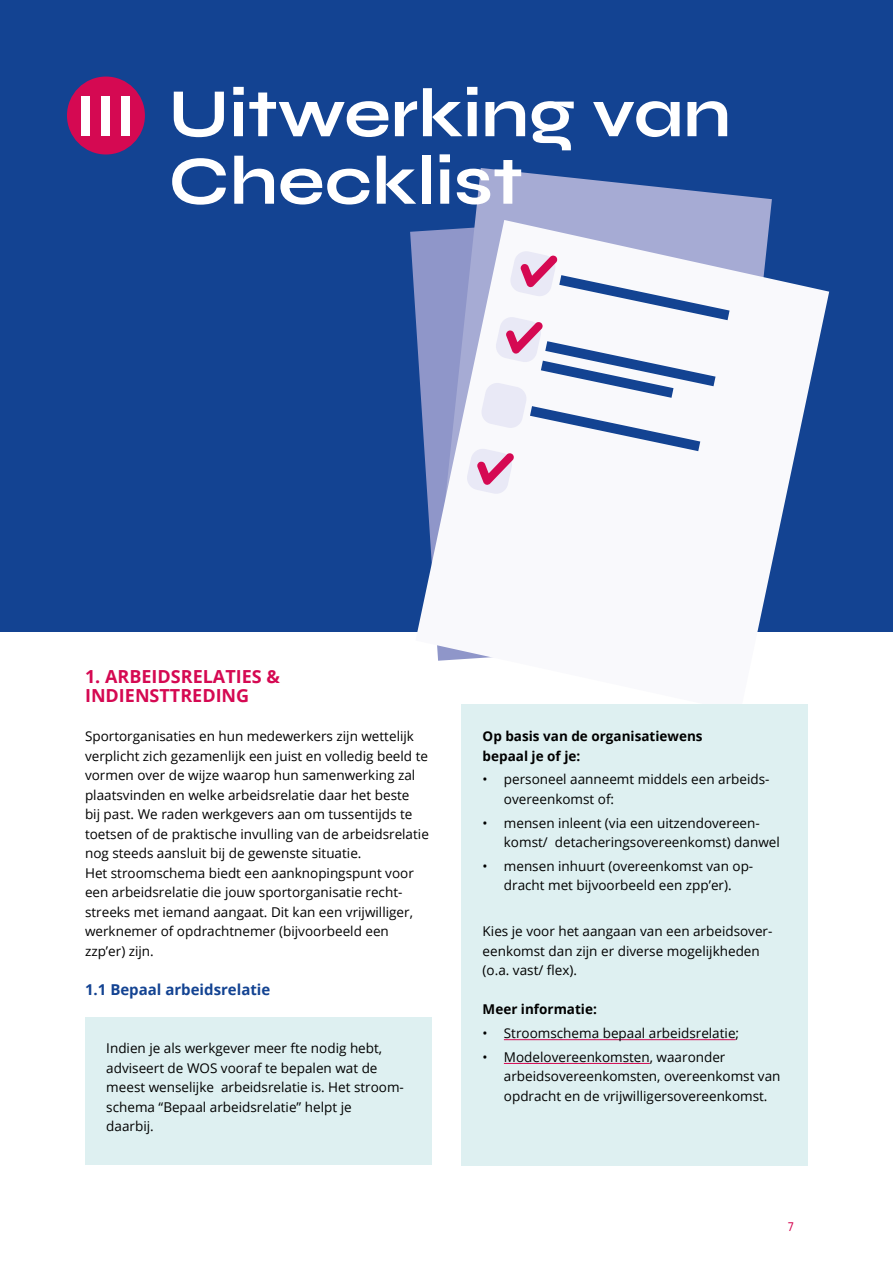
<style>
.page{position:relative;width:893px;height:1263px;background:#fff}
.page>*{position:absolute;margin:0;border:0;box-sizing:border-box;transform-origin:0 0}
.t1{font:700 69px/67.5px "Syne";color:#fff}
.t2{font:700 18px/19.5px "Open Sans";color:#d50952}
.t3{font:700 15px "Open Sans";color:#134392}
.t4{font:13.5px/19.5px "Open Sans";color:#000}
.t5{font:700 13.5px/19.5px "Open Sans";color:#000}
.t6{font:13.5px "Syne";color:#d50952}
.s1{font-size:61.5px}
</style>
<div class="page">
<div style="left:0;top:0;width:893px;height:631px;background:#134392"></div>
<svg style="left:475px;top:168px;width:297px;height:52px;fill:#a6abd4"></svg>
<svg style="left:416px;top:220px;width:413px;height:441px;fill:#f9f9fc"></svg>
<svg style="left:466px;top:250px;width:264px;height:245px;background:#dbdceb"></svg>
<div style="left:67px;top:77px;width:78px;height:77px;background:#d50952;border-radius:50%"></div>
<div style="left:85px;top:1017px;width:347px;height:148px;background:#def0f1"></div>
<div style="left:461px;top:704px;width:347px;height:461px;background:#def0f1"></div>
<hr style="left:504px;top:1039px;width:232px;height:1px;background:#d50952">
<hr style="left:504px;top:1063px;width:146px;height:1px;background:#d50952">
<hr style="left:0;top:0;width:1px;height:1263px;background:#000">
<h1 class="t1" style="left:169px;top:79px;width:564px;text-indent:-93px"><span class="s1">III</span> Uitwerking van<br>Checklist</h1>
<h2 class="t2" style="left:85px;top:666px;width:196px">1. ARBEIDSRELATIES &amp;<br>INDIENSTTREDING</h2>
<p class="t4" style="left:85px;top:726px;width:345px">Sportorganisaties en hun medewerkers zijn wettelijk verplicht zich gezamenlijk een juist en volledig beeld te vormen over de wijze waarop hun samenwerking zal plaatsvinden en welke arbeidsrelatie daar het beste<br>bij past. We raden werkgevers aan om tussentijds te toetsen of de praktische invulling van de arbeidsrelatie nog steeds aansluit bij de gewenste situatie.<br>Het stroomschema biedt een aanknopingspunt voor een arbeidsrelatie die jouw sportorganisatie recht&shy;streeks met iemand aangaat. Dit kan een vrijwilliger, werknemer of opdrachtnemer (bijvoorbeeld een zzp’er) zijn.</p>
<p class="t3" style="left:85px;top:978px;width:187px">1.1 Bepaal arbeidsrelatie</p>
<p class="t4" style="left:106px;top:1038px;width:299px">Indien je als werkgever meer fte nodig hebt, adviseert de WOS vooraf te bepalen wat de meest wenselijke arbeidsrelatie is. Het stroom&shy;schema “Bepaal arbeidsrelatie” helpt je<br>daarbij.</p>
<p class="t5" style="left:483px;top:726px;width:221px">Op basis van de organisatiewens bepaal je of je:</p>
<p class="t4" style="left:504px;top:769px;width:267px;text-indent:-21px">• personeel aanneemt middels een arbeids&shy;overeenkomst of:</p>
<p class="t4" style="left:504px;top:812px;width:277px;text-indent:-21px">• mensen inleent (via een uitzendovereen&shy;komst/ detacheringsovereenkomst) danwel</p>
<p class="t4" style="left:483px;top:856px;width:272px;text-align:center">• mensen inhuurt (overeenkomst van op&shy;dracht met bijvoorbeeld een zpp’er).</p>
<p class="t4" style="left:483px;top:921px;width:291px">Kies je voor het aangaan van een arbeidsover&shy;eenkomst dan zijn er diverse mogelijkheden (o.a. vast/ flex).</p>
<p class="t5" style="left:483px;top:999px;width:116px">Meer informatie:</p>
<p class="t4" style="left:483px;top:1023px;width:258px">• Stroomschema bepaal arbeidsrelatie;</p>
<p class="t4" style="left:504px;top:1046px;width:278px;text-indent:-21px">• Modelovereenkomsten, waaronder arbeidsovereenkomsten, overeenkomst van opdracht en de vrijwilligersovereenkomst.</p>
<p class="t6" style="left:788px;top:1216px;width:7px">7</p>
</div>
